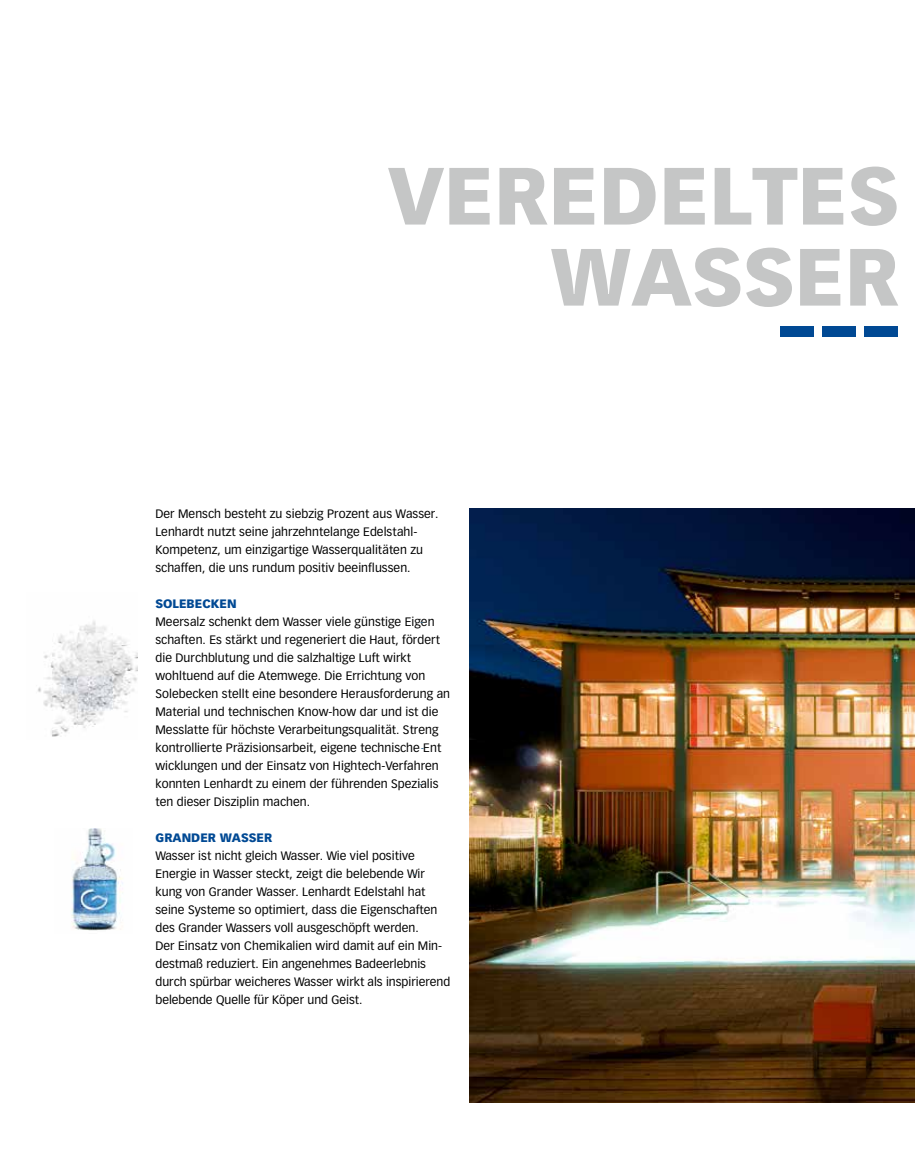
<style>
.page{position:relative;width:915px;height:1170px;background:#fff}
.page>*{position:absolute;margin:0;border:0;box-sizing:border-box;transform-origin:0 0}
.t1{font:900 79.5px/81px "Vectora LT Std";color:#c5c6c6;text-align:right}
.t2{font:12px/18px "Vectora LT Std";letter-spacing:.005em;color:#000}
.t3{font:900 12px "Vectora LT Std";color:#004994}
.s1{font-weight:900;color:#004994}
.s2{font-family:"Akzidenz Grotesk BE";color:#457492}
</style>
<div class="page">
<img style="left:469px;top:508px;width:445px;height:594px">
<img style="left:71px;top:828px;width:52px;height:103px">
<img style="left:38px;top:621px;width:100px;height:116px">
<div style="left:779px;top:326px;width:34px;height:11px;background:#004994"></div>
<div style="left:822px;top:326px;width:33px;height:11px;background:#004994"></div>
<div style="left:864px;top:326px;width:34px;height:11px;background:#004994"></div>
<h1 class="t1" style="left:388px;top:155px;width:512px">VEREDELTES<br>WASSER</h1>
<p class="t2" style="left:155px;top:504px;width:284px">Der Mensch besteht zu siebzig Prozent aus Wasser.<br>Lenhardt nutzt seine jahrzehntelange Edelstahl-Kompetenz, um einzigartige Wasserqualitäten zu schaffen, die uns rundum positiv beeinflussen.</p>
<p class="t2" style="left:155px;top:594px;width:296px"><span class="s1">SOLEBECKEN<br></span>Meersalz schenkt dem Wasser viele günstige Eig<span class="s2">-</span>en schaften. Es stärkt und regeneriert die Haut, fördert die Durchblutung und die salzhaltige Luft wirkt wohltuend auf die Atemwege. Die Errichtung von Solebecken stellt eine besondere Herausforderung an Material und technischen Know-how dar und ist die Messlatte für höchste Verarbeitungsqualität. Streng kontrollierte Präzisionsarbeit, eigene technische<span class="s2">-</span>Ent wicklungen und der Einsatz von Hightech-Verfahren konnten Lenhardt zu einem der führenden Spezi<span class="s2">-</span>alis ten dieser Disziplin machen.</p>
<p class="t3" style="left:155px;top:829px;width:118px">GRANDER WASSER</p>
<p class="t2" style="left:155px;top:846px;width:296px">Wasser ist nicht gleich Wasser. Wie viel positive Energie in Wasser steckt, zeigt die belebende W<span class="s2">-</span>ir kung von Grander Wasser. Lenhardt Edelstahl hat seine Systeme so optimiert, dass die Eigenschaften des Grander Wassers voll ausgeschöpft werden.<br>Der Einsatz von Chemikalien wird damit auf ein Min&shy;destmaß reduziert. Ein angenehmes Badeerlebnis durch spürbar weicheres Wasser wirkt als inspirierend belebende Quelle für Köper und Geist.</p>
</div>
